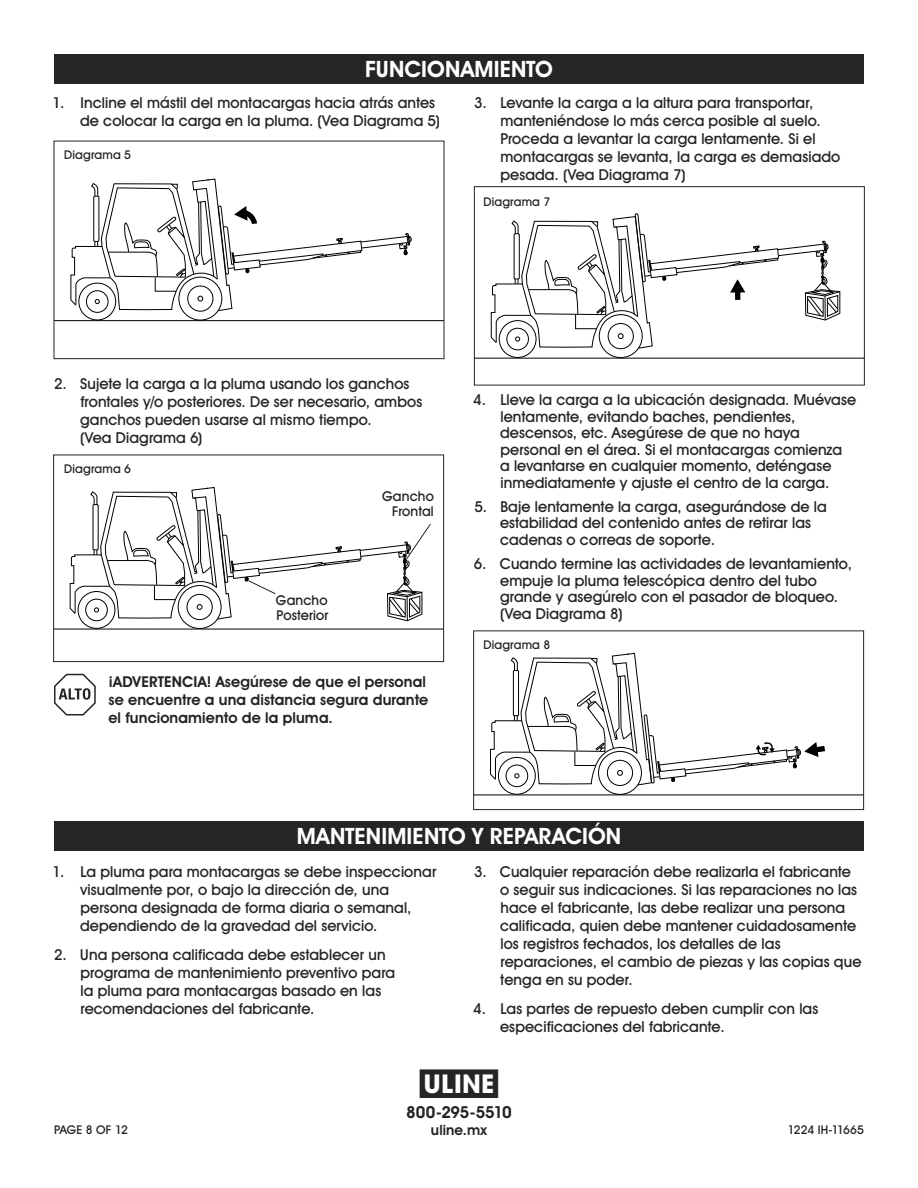
<style>
.page{position:relative;width:918px;height:1188px;background:#fff}
.page>*{position:absolute;margin:0;border:0;box-sizing:border-box;transform-origin:0 0}
.t1{font:700 26.1px "Uline Two Knine";color:#252525}
.t2{font:700 22.5px "Uline Two Knine";letter-spacing:.005em;color:#fff}
.t3{font:700 16.5px "Uline Two Knine";letter-spacing:-.02em;color:#252525}
.t4{font:15px/18px "Uline Two Knine";letter-spacing:.005em;color:#252525}
.t5{font:700 15px/18px "Uline Two Knine";letter-spacing:.005em;color:#252525}
.t6{font:700 14.25px "Uline Two Knine";letter-spacing:.01em;color:#252525}
.t7{font:13.5px/15px "Uline Two Knine";letter-spacing:.01em;color:#252525;text-align:right}
.t8{font:12px "Uline Two Knine";letter-spacing:.015em;color:#252525}
.t9{font:12px "Uline Two Knine";letter-spacing:-.01em;color:#252525}
</style>
<div class="page">
<hr style="left:474px;top:795px;width:390px;height:1px;background:#000">
<svg style="left:490px;top:653px;width:335px;height:143px"></svg>
<div style="left:473px;top:630px;width:391px;height:180px;border:1px solid #252525"></div>
<div style="left:54px;top:54px;width:810px;height:30px;background:#252525"></div>
<div style="left:54px;top:821px;width:810px;height:30px;background:#252525"></div>
<hr style="left:54px;top:320px;width:390px;height:1px;background:#000">
<svg style="left:70px;top:178px;width:342px;height:144px"></svg>
<div style="left:54px;top:141px;width:390px;height:218px;border:1px solid #252525"></div>
<hr style="left:474px;top:358px;width:390px;height:1px;background:#000">
<svg style="left:491px;top:213px;width:350px;height:146px"></svg>
<div style="left:474px;top:186px;width:391px;height:199px;border:1px solid #252525"></div>
<hr style="left:54px;top:629px;width:389px;height:1px;background:#000">
<div style="left:53px;top:455px;width:391px;height:207px;border:1px solid #252525"></div>
<svg style="left:69px;top:487px;width:362px;height:143px"></svg>
<svg style="left:54px;top:674px;width:42px;height:42px"></svg>
<h2 class="t2" style="left:365px;top:56px;width:189px">FUNCIONAMIENTO</h2>
<p class="t4" style="left:80px;top:93px;width:362px;text-indent:-27px">1. Incline el mástil del montacargas hacia atrás antes de colocar la carga en la pluma. (Vea Diagrama 5)</p>
<p class="t8" style="left:64px;top:147px;width:68px">Diagrama 5</p>
<p class="t4" style="left:500px;top:93px;width:341px;text-indent:-26px">3. Levante la carga a la altura para transportar, manteniéndose lo más cerca posible al suelo.<br>Proceda a levantar la carga lentamente. Si el montacargas se levanta, la carga es demasiado pesada. (Vea Diagrama 7)</p>
<p class="t8" style="left:483px;top:194px;width:68px">Diagrama 7</p>
<p class="t4" style="left:80px;top:374px;width:344px;text-indent:-26px">2. Sujete la carga a la pluma usando los ganchos frontales y/o posteriores. De ser necesario, ambos ganchos pueden usarse al mismo tiempo.<br>(Vea Diagrama 6)</p>
<p class="t8" style="left:64px;top:462px;width:68px">Diagrama 6</p>
<p class="t7" style="left:276px;top:592px;width:54px;text-align:left">Gancho<br>Posterior</p>
<p class="t7" style="left:382px;top:488px;width:53px">Gancho<br>Frontal</p>
<p class="t5" style="left:108px;top:673px;width:321px">¡ADVERTENCIA! Asegúrese de que el personal se encuentre a una distancia segura durante el funcionamiento de la pluma.</p>
<p class="t4" style="left:500px;top:391px;width:358px;line-height:16.5px;text-indent:-27px">4. Lleve la carga a la ubicación designada. Muévase lentamente, evitando baches, pendientes, descensos, etc. Asegúrese de que no haya personal en el área. Si el montacargas comienza<br>a levantarse en cualquier momento, deténgase inmediatamente y ajuste el centro de la carga.</p>
<p class="t4" style="left:500px;top:498px;width:328px;line-height:16.5px;text-indent:-26px">5. Baje lentamente la carga, asegurándose de la estabilidad del contenido antes de retirar las cadenas o correas de soporte.</p>
<p class="t4" style="left:500px;top:555px;width:353px;line-height:16.5px;text-indent:-26px">6. Cuando termine las actividades de levantamiento, empuje la pluma telescópica dentro del tubo grande y asegúrelo con el pasador de bloqueo. (Vea Diagrama 8)</p>
<p class="t8" style="left:483px;top:637px;width:68px">Diagrama 8</p>
<h2 class="t2" style="left:297px;top:823px;width:326px">MANTENIMIENTO Y REPARACIÓN</h2>
<p class="t4" style="left:80px;top:862px;width:358px;text-indent:-27px">1. La pluma para montacargas se debe inspeccionar visualmente por, o bajo la dirección de, una persona designada de forma diaria o semanal, dependiendo de la gravedad del servicio.</p>
<p class="t4" style="left:80px;top:945px;width:316px;text-indent:-26px">2. Una persona calificada debe establecer un programa de mantenimiento preventivo para la pluma para montacargas basado en las recomendaciones del fabricante.</p>
<p class="t4" style="left:500px;top:862px;width:363px;text-indent:-26px">3. Cualquier reparación debe realizarla el fabricante o seguir sus indicaciones. Si las reparaciones no las hace el fabricante, las debe realizar una persona calificada, quien debe mantener cuidadosamente los registros fechados, los detalles de las reparaciones, el cambio de piezas y las copias que tenga en su poder.</p>
<p class="t4" style="left:500px;top:999px;width:320px;text-indent:-27px">4. Las partes de repuesto deben cumplir con las especificaciones del fabricante.</p>
<h1 class="t1" style="left:420px;top:1068px;width:80px">π</h1>
<p class="t6" style="left:431px;top:1121px;width:57px">uline.mx</p>
<p class="t3" style="left:406px;top:1102px;width:107px">800-295-5510</p>
<p class="t8" style="left:54px;top:1122px;width:75px">PAGE 8 OF 12</p>
<p class="t9" style="left:788px;top:1122px;width:78px">1224 IH-11665</p>
</div>
